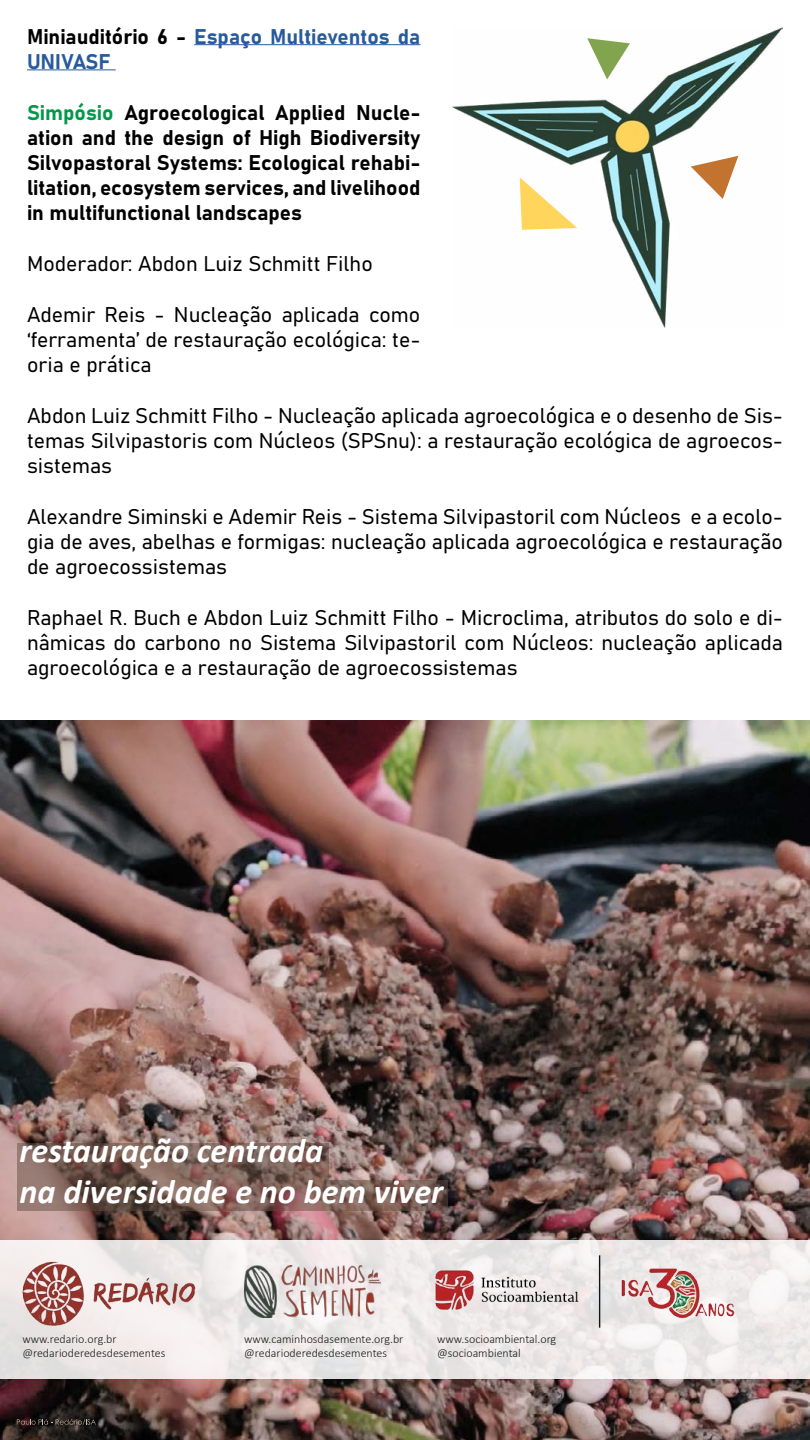
<style>
.page{position:relative;width:810px;height:1440px;background:#fff}
.page>*{position:absolute;margin:0;border:0;box-sizing:border-box;transform-origin:0 0}
.t1{font:italic 700 34.2px/41.1px "Calibri";color:#fff}
.t2{font:21px/25.2px "Bahnschrift";color:#000;text-align:justify}
.t3{font:21px/25.2px "Bahnschrift";color:#275b9b}
.t4{font:300 12px/14.4px "Calibri";color:#1d1d1b}
.s1{color:#000}
.s2{color:#00994a}
</style>
<div class="page">
<hr style="left:194px;top:44px;width:226px;height:1px;background:#275b9b">
<hr style="left:27px;top:70px;width:89px;height:1px;background:#275b9b">
<img style="left:0;top:720px;width:810px;height:720px">
<svg style="left:17px;top:1419px;width:79px;height:6px"></svg>
<svg style="left:0;top:1241px;width:810px;height:138px;fill:#eeeae9"></svg>
<img style="left:17px;top:1259px;width:182px;height:70px">
<img style="left:244px;top:1265px;width:137px;height:53px">
<img style="left:433px;top:1255px;width:303px;height:73px">
<svg style="left:17px;top:1143px;width:312px;height:37px"></svg>
<svg style="left:17px;top:1180px;width:431px;height:31px"></svg>
<img style="left:453px;top:27px;width:330px;height:301px">
<svg style="left:691px;top:156px;width:47px;height:43px"></svg>
<svg style="left:587px;top:38px;width:43px;height:41px"></svg>
<svg style="left:520px;top:177px;width:57px;height:53px"></svg>
<p class="t3" style="left:27px;top:22px;width:395px"><span class="s1">Miniauditório 6 -</span> Espaço Multieventos da<br>UNIVASF</p>
<p class="t2" style="left:27px;top:98px;width:395px"><span class="s2">Simpósio</span> Agroecological Applied Nucle&shy;ation and the design of High Biodiversity Silvopastoral Systems: Ecological rehabi&shy;litation, ecosystem services, and livelihood in multifunctional landscapes</p>
<p class="t2" style="left:27px;top:250px;width:347px">Moderador: Abdon Luiz Schmitt Filho</p>
<p class="t2" style="left:27px;top:300px;width:395px">Ademir Reis - Nucleação aplicada como ‘ferramenta’ de restauração ecológica: te&shy;oria e prática</p>
<p class="t2" style="left:27px;top:401px;width:758px">Abdon Luiz Schmitt Filho - Nucleação aplicada agroecológica e o desenho de Sis&shy;temas Silvipastoris com Núcleos (SPSnu): a restauração ecológica de agroecos&shy;sistemas</p>
<p class="t2" style="left:27px;top:503px;width:758px">Alexandre Siminski e Ademir Reis - Sistema Silvipastoril com Núcleos e a ecolo&shy;gia de aves, abelhas e formigas: nucleação aplicada agroecológica e restauração de agroecossistemas</p>
<p class="t2" style="left:27px;top:604px;width:758px">Raphael R. Buch e Abdon Luiz Schmitt Filho - Microclima, atributos do solo e di&shy;nâmicas do carbono no Sistema Silvipastoril com Núcleos: nucleação aplicada agroecológica e a restauração de agroecossistemas</p>
<h1 class="t1" style="left:20px;top:1129px;width:425px">restauração centrada<br>na diversidade e no bem viver</h1>
<p class="t4" style="left:22px;top:1332px;width:145px">www.redario.org.br @redarioderedesdesementes</p>
<p class="t4" style="left:244px;top:1332px;width:161px">www.caminhosdasemente.org.br @redarioderedesdesementes</p>
<p class="t4" style="left:437px;top:1332px;width:121px">www.socioambiental.org @socioambiental</p>
</div>
